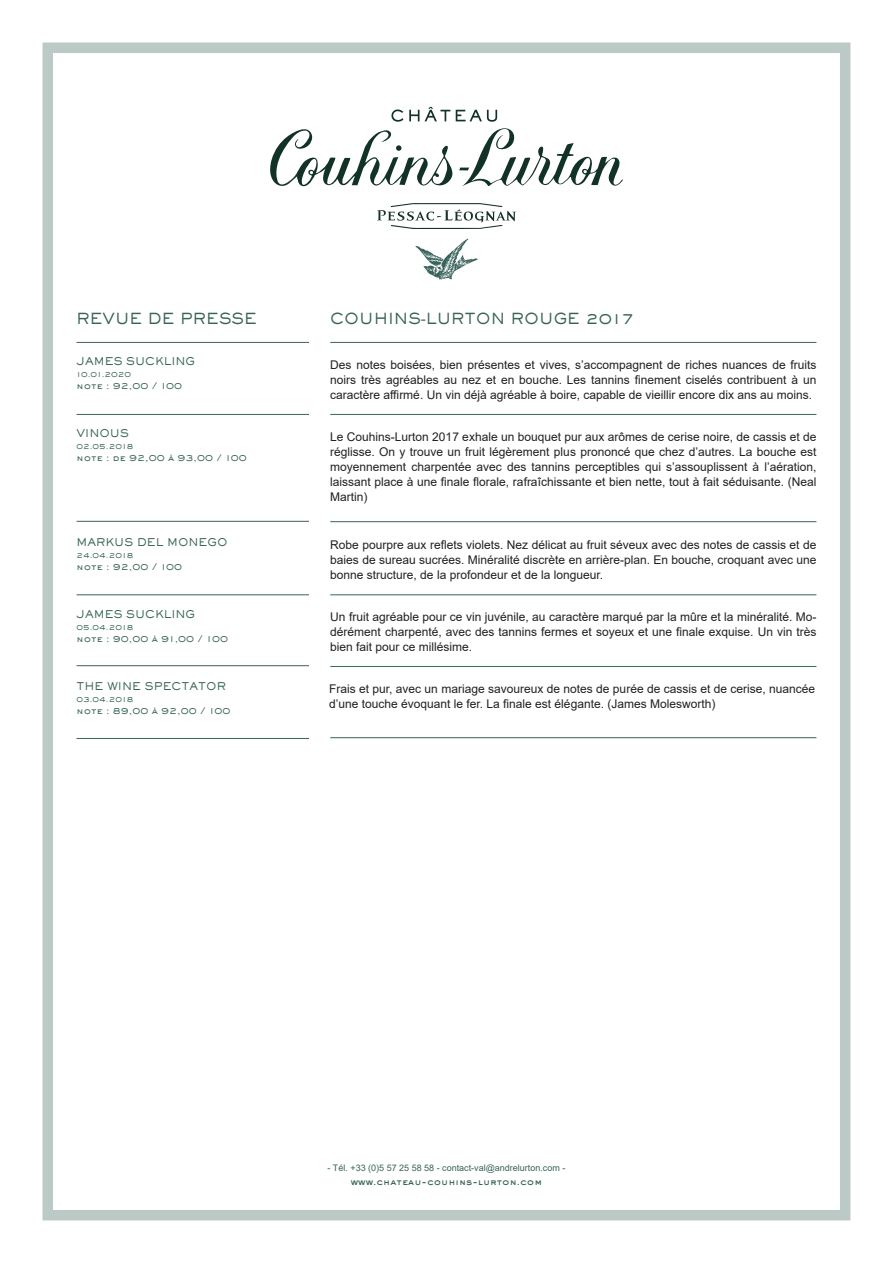
<style>
.page{position:relative;width:893px;height:1263px;background:#fff}
.page>*{position:absolute;margin:0;border:0;box-sizing:border-box;transform-origin:0 0}
.t1{font:500 15px "AT Sackers Gothic";color:#386359}
.t2{font:12px/15px "Arial";color:#231f20;text-align:justify}
.t3{font:500 10.5px "AT Sackers Gothic";color:#386359}
.t4{font:500 9px "AT Sackers Gothic";color:#386359}
.t5{font:9px "Arial";color:#386359}
.t6{font:9px "Sackers Heavy Gothic";color:#386359}
.t7{font:500 7.5px "AT Sackers Gothic";color:#386359}
</style>
<div class="page">
<div style="left:43px;top:43px;width:807px;height:1177px;border:10px solid #bccac7"></div>
<hr style="left:330px;top:342px;width:486px;height:1px;background:#386359">
<hr style="left:330px;top:414px;width:486px;height:1px;background:#386359">
<hr style="left:330px;top:666px;width:486px;height:1px;background:#386359">
<hr style="left:330px;top:737px;width:486px;height:1px;background:#386359">
<hr style="left:330px;top:521px;width:486px;height:1px;background:#386359">
<hr style="left:77px;top:342px;width:232px;height:1px;background:#386359">
<hr style="left:77px;top:414px;width:232px;height:1px;background:#386359">
<hr style="left:77px;top:594px;width:232px;height:1px;background:#386359">
<hr style="left:77px;top:738px;width:232px;height:1px;background:#386359">
<hr style="left:77px;top:665px;width:232px;height:1px;background:#386359">
<hr style="left:77px;top:521px;width:232px;height:1px;background:#386359">
<img style="left:415px;top:238px;width:63px;height:41px">
<svg style="left:270px;top:107px;width:353px;height:80px"></svg>
<svg style="left:377px;top:203px;width:139px;height:26px"></svg>
<hr style="left:330px;top:594px;width:486px;height:1px;background:#386359">
<p class="t1" style="left:77px;top:308px;width:182px">REVUE DE PRESSE</p>
<p class="t1" style="left:330px;top:308px;width:306px">COUHINS-LURTON ROUGE 2017</p>
<p class="t3" style="left:77px;top:355px;width:120px">JAMES SUCKLING</p>
<p class="t7" style="left:77px;top:370px;width:56px">10.01.2020</p>
<p class="t4" style="left:77px;top:380px;width:107px">note : 92,00 / 100</p>
<p class="t3" style="left:77px;top:427px;width:54px">VINOUS</p>
<p class="t7" style="left:77px;top:442px;width:58px">02.05.2018</p>
<p class="t4" style="left:77px;top:452px;width:172px">note : de 92,00 à 93,00 / 100</p>
<p class="t3" style="left:77px;top:535px;width:153px">MARKUS DEL MONEGO</p>
<p class="t7" style="left:77px;top:550px;width:58px">24.04.2018</p>
<p class="t4" style="left:77px;top:560px;width:107px">note : 92,00 / 100</p>
<p class="t3" style="left:77px;top:607px;width:120px">JAMES SUCKLING</p>
<p class="t7" style="left:77px;top:622px;width:58px">05.04.2018</p>
<p class="t4" style="left:77px;top:632px;width:153px">note : 90,00 à 91,00 / 100</p>
<p class="t3" style="left:77px;top:679px;width:151px">THE WINE SPECTATOR</p>
<p class="t7" style="left:77px;top:694px;width:58px">03.04.2018</p>
<p class="t4" style="left:77px;top:704px;width:155px">note : 89,00 à 92,00 / 100</p>
<p class="t2" style="left:330px;top:357px;width:488px">Des notes boisées, bien présentes et vives, s’accompagnent de riches nuances de fruits noirs très agréables au nez et en bouche. Les tannins finement ciselés contribuent à un caractère affirmé. Un vin déjà agréable à boire, capable de vieillir encore dix ans au moins.</p>
<p class="t2" style="left:330px;top:429px;width:488px">Le Couhins-Lurton 2017 exhale un bouquet pur aux arômes de cerise noire, de cassis et de réglisse. On y trouve un fruit légèrement plus prononcé que chez d’autres. La bouche est moyennement charpentée avec des tannins perceptibles qui s’assouplissent à l’aération, laissant place à une finale florale, rafraîchissante et bien nette, tout à fait séduisante. (Neal Martin)</p>
<p class="t2" style="left:330px;top:537px;width:488px">Robe pourpre aux reflets violets. Nez délicat au fruit séveux avec des notes de cassis et de baies de sureau sucrées. Minéralité discrète en arrière-plan. En bouche, croquant avec une bonne structure, de la profondeur et de la longueur.</p>
<p class="t2" style="left:330px;top:609px;width:488px">Un fruit agréable pour ce vin juvénile, au caractère marqué par la mûre et la minéralité. Mo&shy;dérément charpenté, avec des tannins fermes et soyeux et une finale exquise. Un vin très bien fait pour ce millésime.</p>
<p class="t2" style="left:329px;top:681px;width:488px">Frais et pur, avec un mariage savoureux de notes de purée de cassis et de cerise, nuancée d’une touche évoquant le fer. La finale est élégante. (James Molesworth)</p>
<p class="t5" style="left:328px;top:1162px;width:239px">- Tél. +33 (0)5 57 25 58 58 - contact-val@andrelurton.com -</p>
<p class="t6" style="left:351px;top:1175px;width:193px">www.chateau-couhins-lurton.com</p>
</div>
